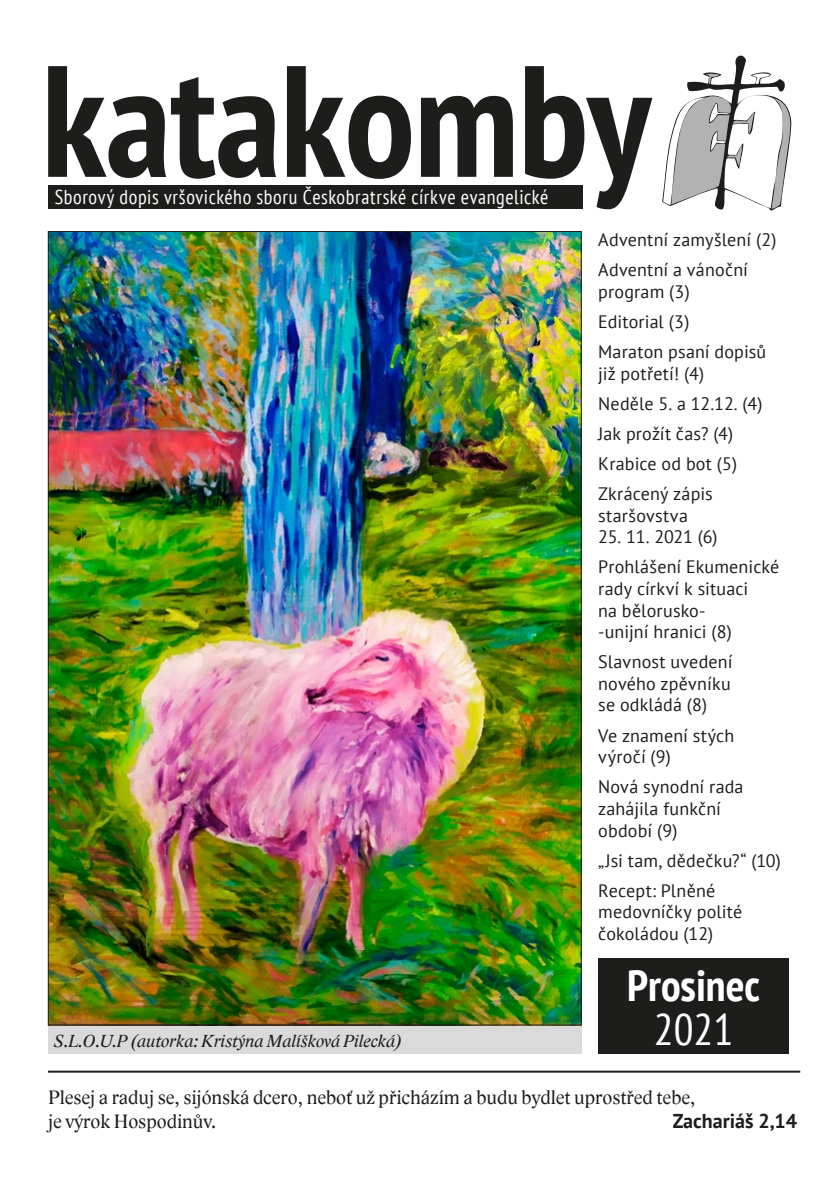
<style>
.page{position:relative;width:840px;height:1191px;background:#fff}
.page>*{position:absolute;margin:0;border:0;box-sizing:border-box;transform-origin:0 0}
.t1{font:700 condensed 158px "PT Sans";letter-spacing:-.005em;color:#1d1d1b}
.t2{font:700 condensed 44px "PT Sans";color:#fff}
.t3{font:condensed 44px "PT Sans";color:#fff}
.t4{font:20px/24px "Lido STF";color:#1d1d1b}
.t5{font:condensed 20px "PT Sans";letter-spacing:.03em;color:#fff}
.t6{font:700 20px "PT Sans";color:#1d1d1b}
.t7{font:18px/30px "PT Sans";letter-spacing:.01em;color:#1d1d1b}
.t8{font:italic 18px "Lido STF";color:#1d1d1b}
</style>
<div class="page">
<div style="left:48px;top:185px;width:534px;height:24px;background:#1d1d1b"></div>
<svg style="left:662px;top:56px;width:128px;height:155px"></svg>
<hr style="left:48px;top:1070px;width:751px;height:2px;background:#1d1d1b">
<div style="left:48px;top:1025px;width:533px;height:28px;background:#dadada"></div>
<img style="left:50px;top:233px;width:529px;height:790px">
<div style="left:598px;top:958px;width:190px;height:95px;background:#1d1d1b"></div>
<h1 class="t1" style="left:41px;top:17px;width:610px">katakomby</h1>
<p class="t5" style="left:55px;top:184px;width:494px">Sborový dopis vršovického sboru Českobratrské církve evangelické</p>
<p class="t8" style="left:54px;top:1029px;width:349px">S.L.O.U.P (autorka: Kristýna Malíšková Pilecká)</p>
<p class="t7" style="left:598px;top:224px;width:180px">Adventní zamyšlení (2)<br>Adventní a vánoční</p>
<p class="t7" style="left:598px;top:276px;width:169px">program (3)<br>Editorial (3)<br>Maraton psaní dopisů</p>
<p class="t7" style="left:598px;top:358px;width:165px">již potřetí! (4)<br>Neděle 5. a 12.12. (4)<br>Jak prožít čas? (4)<br>Krabice od bot (5)<br>Zkrácený zápis</p>
<p class="t7" style="left:598px;top:500px;width:91px">staršovstva</p>
<p class="t7" style="left:598px;top:521px;width:182px">25. 11. 2021 (6)<br>Prohlášení Ekumenické</p>
<p class="t7" style="left:598px;top:577px;width:152px;line-height:21.6px">rady církví k situaci na bělorusko-‑unijní hranici (8)</p>
<p class="t7" style="left:598px;top:650px;width:136px;line-height:21.6px;text-align:justify">Slavnost uvedení nového zpěvníku se odkládá (8)</p>
<p class="t7" style="left:598px;top:724px;width:138px;line-height:21.6px">Ve znamení stých výročí (9)</p>
<p class="t7" style="left:598px;top:775px;width:147px;line-height:21.6px">Nová synodní rada zahájila funkční období (9)</p>
<p class="t7" style="left:598px;top:845px;width:184px">„Jsi tam, dědečku?“ (10)<br>Recept: Plněné</p>
<p class="t7" style="left:598px;top:900px;width:146px;line-height:21.6px">medovníčky polité čokoládou (12)</p>
<h2 class="t2" style="left:626px;top:956px;width:134px">Prosinec</h2>
<h2 class="t3" style="left:653px;top:1001px;width:81px">2021</h2>
<p class="t4" style="left:48px;top:1085px;width:648px">Plesej a raduj se, sijónská dcero, neboť už přicházím a budu bydlet uprostřed tebe, je výrok Hospodinův.</p>
<p class="t6" style="left:672px;top:1107px;width:126px">Zachariáš 2,14</p>
</div>
